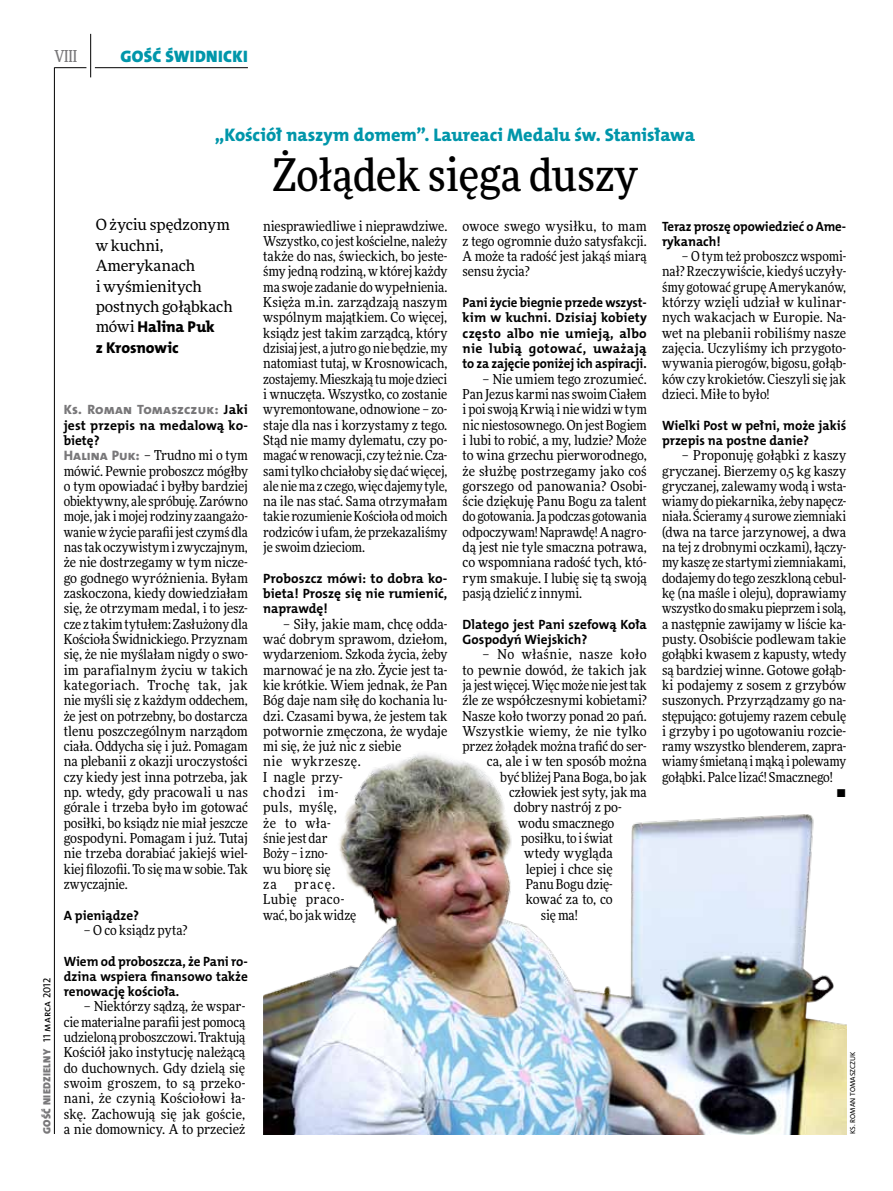
<style>
.page{position:relative;width:893px;height:1191px;background:#fff}
.page>*{position:absolute;margin:0;border:0;box-sizing:border-box;transform-origin:0 0}
.t1{font:500 45px "Freeday Narrow";color:#000}
.t2{font:18.3px "The Mix HP8 Ex Bld";letter-spacing:-.005em;color:#0096aa}
.t3{font:16.65px "The Mix HP9 Blk";letter-spacing:.02em;color:#0096aa}
.t4{font:500 16.5px "Freeday Narrow";color:#787779;scale:.9 1}
.t5{font:15.75px/20.4px "The Mix HP8 Ex Bld";letter-spacing:-.005em;color:#000}
.t6{font:15.45px/20.4px "Freeday News";letter-spacing:-.005em;color:#000}
.t7{font:13.65px/15.3px "Freeday Narrow News";letter-spacing:-.005em;color:#000;text-align:justify}
.t8{font:13.65px/15.3px "Freeday Narrow News";letter-spacing:.02em;color:#000}
.t9{font:13.65px "Freeday Narrow News";letter-spacing:.015em;color:#000}
.t10{font:13.5px/15.3px "The Mix HP7 Bld";color:#000}
.t11{font:13.5px/15.3px "The Mix HP7 Bld";color:#000;text-align:justify;scale:.95 1}
.t12{font:13.5px "The Mix HP8 Ex Bld";letter-spacing:.015em;color:#787779}
.t13{font:10.5px "The Mix HP9 Blk";letter-spacing:.025em;color:#787779}
.t14{font:7.2px "The Mix HP5 Plain";letter-spacing:.005em;color:#000}
.s1{font-family:"The Mix HP5 Plain";color:#000}
.s2{font-family:"Freeday News";font-size:15.45px}
.s3{font-family:"The Mix HP7 Bld";color:#000}
.s4{font-family:"The Mix HP8 Ex Bld";color:#787779}
</style>
<div class="page">
<hr style="left:54px;top:67px;width:1px;height:1067px;background:#000">
<hr style="left:90px;top:34px;width:1px;height:43px;background:#000">
<hr style="left:54px;top:67px;width:32px;height:1px;background:#000">
<hr style="left:95px;top:67px;width:153px;height:1px;background:#000">
<img style="left:263px;top:754px;width:583px;height:380px">
<p class="t4" style="left:54px;top:46px;width:27px">VIII</p>
<p class="t3" style="left:120px;top:46px;width:129px">GOŚĆ ŚWIDNICKI</p>
<p class="t13" style="left:40px;top:1134px;width:158px;rotate:-90deg">GOŚĆ NIEDZIELNY <span class="s1">11 marca 2012</span></p>
<h2 class="t2" style="left:215px;top:123px;width:482px">„Kościół naszym domem”. Laureaci Medalu św. Stanisława</h2>
<h1 class="t1" style="left:272px;top:147px;width:367px">Żołądek sięga duszy</h1>
<p class="t6" style="left:96px;top:214px;width:138px">O życiu spędzonym w kuchni,<br>Amerykanach<br>i wyśmienitych postnych gołąbkach</p>
<p class="t5" style="left:96px;top:317px;width:121px"><span class="s2">mówi</span> Halina Puk z Krosnowic</p>
<p class="t7" style="left:263px;top:218px;width:186px">niesprawiedliwe i nieprawdziwe.<br>Wszystko, co jest kościelne, należy także do nas, świeckich, bo jeste&shy;śmy jedną rodziną, w której każdy ma swoje zadanie do wypełnienia.<br>Księża m.in. zarządzają naszym wspólnym majątkiem. Co więcej, ksiądz jest takim zarządcą, który dzisiaj jest, a jutro go nie będzie, my natomiast tutaj, w Krosnowicach, zostajemy. Mieszkają tu moje dzieci i wnuczęta. Wszystko, co zostanie wyremontowane, odnowione – zo&shy;staje dla nas i korzystamy z tego.<br>Stąd nie mamy dylematu, czy po&shy;magać w renowacji, czy też nie. Cza&shy;sami tylko chciałoby się dać więcej, ale nie ma z czego, więc dajemy tyle, na ile nas stać. Sama otrzymałam takie rozumienie Kościoła od moich rodziców i ufam, że przekazaliśmy je swoim dzieciom.</p>
<p class="t10" style="left:263px;top:570px;width:186px;text-align:justify">Proboszcz mówi: to dobra ko&shy;bieta! Proszę się nie rumienić, naprawdę!</p>
<p class="t7" style="left:263px;top:616px;width:186px;text-align:left;text-indent:20px">– Siły, jakie mam, chcę odda&shy;wać dobrym sprawom, dziełom, wydarzeniom. Szkoda życia, żeby marnować je na zło. Życie jest ta&shy;kie krótkie. Wiem jednak, że Pan<br>Bóg daje nam siłę do kochania lu&shy;dzi. Czasami bywa, że jestem tak potwornie zmęczona, że wydaje mi się, że już nic z siebie<br>nie wykrzeszę.<br>I nagle przy-<br>chodzi im-<br>puls, myślę,<br>że to wła-<br>śnie jest dar<br>Boży – i zno-<br>wu biorę się<br>za</p>
<p class="t7" style="left:463px;top:218px;width:186px">owoce swego wysiłku, to mam z tego ogromnie dużo satysfakcji.<br>A może ta radość jest jakąś miarą sensu życia?</p>
<p class="t11" style="left:463px;top:295px;width:195px">Pani życie biegnie przede wszyst&shy;kim w kuchni. Dzisiaj kobiety często albo nie umieją, albo nie lubią gotować, uważają to za zajęcie poniżej ich aspiracji.</p>
<p class="t7" style="left:463px;top:371px;width:186px;text-indent:20px">– Nie umiem tego zrozumieć.<br>Pan Jezus karmi nas swoim Ciałem i poi swoją Krwią i nie widzi w tym nic niestosownego. On jest Bogiem i lubi to robić, a my, ludzie? Może to wina grzechu pierworodnego, że służbę postrzegamy jako coś gorszego od panowania? Osobi&shy;ście dziękuję Panu Bogu za talent do gotowania. Ja podczas gotowania odpoczywam! Naprawdę! A nagro&shy;dą jest nie tyle smaczna potrawa, co wspomniana radość tych, któ&shy;rym smakuje. I lubię się tą swoją pasją dzielić z innymi.</p>
<p class="t10" style="left:463px;top:616px;width:186px">Dlatego jest Pani szefową Koła<br>Gospodyń Wiejskich?</p>
<p class="t8" style="left:482px;top:646px;width:166px">– No właśnie, nasze koło</p>
<p class="t7" style="left:463px;top:662px;width:186px">to pewnie dowód, że takich jak</p>
<p class="t7" style="left:463px;top:677px;width:186px">ja jest więcej. Więc może nie jest tak</p>
<p class="t7" style="left:463px;top:692px;width:186px">źle ze współczesnymi kobietami?</p>
<p class="t7" style="left:463px;top:708px;width:186px">Nasze koło tworzy ponad 20 pań.</p>
<p class="t7" style="left:463px;top:723px;width:186px">Wszystkie wiemy, że nie tylko</p>
<p class="t7" style="left:463px;top:738px;width:186px">przez żołądek można trafić do ser-</p>
<p class="t7" style="left:487px;top:754px;width:161px">ca, ale i w ten sposób można</p>
<p class="t7" style="left:500px;top:769px;width:148px">być bliżej Pana Boga, bo jak</p>
<p class="t7" style="left:509px;top:784px;width:139px">człowiek jest syty, jak ma</p>
<p class="t7" style="left:514px;top:799px;width:110px">dobry nastrój z po-</p>
<p class="t7" style="left:518px;top:815px;width:97px">wodu smacznego</p>
<p class="t7" style="left:521px;top:830px;width:93px">posiłku, to i świat</p>
<p class="t9" style="left:524px;top:845px;width:90px">wtedy wygląda</p>
<p class="t7" style="left:526px;top:861px;width:88px">lepiej i chce się</p>
<p class="t7" style="left:526px;top:876px;width:88px">Panu Bogu dzię-</p>
<p class="t7" style="left:526px;top:891px;width:88px">kować za to, co</p>
<p class="t7" style="left:541px;top:907px;width:39px">się ma!</p>
<p class="t11" style="left:662px;top:218px;width:195px">Teraz proszę opowiedzieć o Ame&shy;rykanach!</p>
<p class="t7" style="left:662px;top:248px;width:186px;text-indent:20px">– O tym też proboszcz wspomi&shy;nał? Rzeczywiście, kiedyś uczyły&shy;śmy gotować grupę Amerykanów, którzy wzięli udział w kulinar&shy;nych wakacjach w Europie. Na&shy;wet na plebanii robiliśmy nasze zajęcia. Uczyliśmy ich przygoto&shy;wywania pierogów, bigosu, gołąb&shy;ków czy krokietów. Cieszyli się jak dzieci. Miłe to było!</p>
<p class="t10" style="left:662px;top:417px;width:186px">Wielki Post w pełni, może jakiś przepis na postne danie?</p>
<p class="t7" style="left:682px;top:447px;width:166px">– Proponuję gołąbki z kaszy</p>
<p class="t7" style="left:662px;top:463px;width:186px">gryczanej. Bierzemy 0,5 kg kaszy</p>
<p class="t7" style="left:662px;top:478px;width:186px">gryczanej, zalewamy wodą i wsta-</p>
<p class="t7" style="left:662px;top:493px;width:186px">wiamy do piekarnika, żeby napęcz-</p>
<p class="t7" style="left:662px;top:509px;width:186px">niała. Ścieramy 4 surowe ziemniaki</p>
<p class="t7" style="left:662px;top:524px;width:186px">(dwa na tarce jarzynowej, a dwa</p>
<p class="t7" style="left:662px;top:539px;width:186px">na tej z drobnymi oczkami), łączy-</p>
<p class="t7" style="left:662px;top:555px;width:186px">my kaszę ze startymi ziemniakami,</p>
<p class="t7" style="left:662px;top:570px;width:186px">dodajemy do tego zeszkloną cebul-</p>
<p class="t7" style="left:662px;top:585px;width:186px">kę (na maśle i oleju), doprawiamy</p>
<p class="t7" style="left:662px;top:600px;width:186px">wszystko do smaku pieprzem i solą,</p>
<p class="t7" style="left:662px;top:616px;width:186px">a następnie zawijamy w liście ka-</p>
<p class="t7" style="left:662px;top:631px;width:186px">pusty. Osobiście podlewam takie</p>
<p class="t7" style="left:662px;top:646px;width:186px">gołąbki kwasem z kapusty, wtedy</p>
<p class="t7" style="left:662px;top:662px;width:186px">są bardziej winne. Gotowe gołąb-</p>
<p class="t7" style="left:662px;top:677px;width:186px">ki podajemy z sosem z grzybów</p>
<p class="t7" style="left:662px;top:692px;width:186px">suszonych. Przyrządzamy go na-</p>
<p class="t7" style="left:662px;top:708px;width:186px">stępująco: gotujemy razem cebulę</p>
<p class="t7" style="left:662px;top:723px;width:186px">i grzyby i po ugotowaniu rozcie-</p>
<p class="t7" style="left:662px;top:738px;width:186px">ramy wszystko blenderem, zapra-</p>
<p class="t7" style="left:662px;top:754px;width:186px">wiamy śmietaną i mąką i polewamy</p>
<p class="t7" style="left:662px;top:769px;width:172px">gołąbki. Palce lizać! Smacznego!</p>
<p class="t7" style="left:837px;top:784px;width:11px">•</p>
<p class="t12" style="left:64px;top:401px;width:186px">Ks. Roman Tomaszczuk: <span class="s3">Jaki</span></p>
<p class="t10" style="left:64px;top:417px;width:186px">jest przepis na medalową ko&shy;bietę?</p>
<p class="t7" style="left:64px;top:447px;width:186px"><span class="s4">Halina Puk:</span> – Trudno mi o tym mówić. Pewnie proboszcz mógłby o tym opowiadać i byłby bardziej obiektywny, ale spróbuję. Zarówno moje, jak i mojej rodziny zaangażo&shy;wanie w życie parafii jest czymś dla nas tak oczywistym i zwyczajnym, że nie dostrzegamy w tym nicze&shy;go godnego wyróżnienia. Byłam zaskoczona, kiedy dowiedziałam się, że otrzymam medal, i to jesz&shy;cze z takim tytułem: Zasłużony dla Kościoła Świdnickiego. Przyznam się, że nie myślałam nigdy o swo&shy;im parafialnym życiu w takich kategoriach. Trochę tak, jak nie myśli się z każdym oddechem, że jest on potrzebny, bo dostarcza tlenu poszczególnym narządom ciała. Oddycha się i już. Pomagam na plebanii z okazji uroczystości czy kiedy jest inna potrzeba, jak np. wtedy, gdy pracowali u nas górale i trzeba było im gotować posiłki, bo ksiądz nie miał jeszcze gospodyni. Pomagam i już. Tutaj nie trzeba dorabiać jakiejś wiel&shy;kiej filozofii. To się ma w sobie. Tak zwyczajnie.</p>
<p class="t10" style="left:64px;top:907px;width:77px">A pieniądze?</p>
<p class="t7" style="left:83px;top:922px;width:106px">– O co ksiądz pyta?</p>
<p class="t10" style="left:64px;top:953px;width:186px;text-align:justify">Wiem od proboszcza, że Pani ro&shy;dzina wspiera finansowo także renowację kościoła.</p>
<p class="t7" style="left:64px;top:998px;width:183px;text-indent:20px">– Niektórzy sądzą, że wspar&shy;cie materialne parafii jest pomocą udzieloną proboszczowi. Traktują Kościół jako instytucję należącą do duchownych. Gdy dzielą się swoim groszem, to są przeko&shy;nani, że czynią Kościołowi ła&shy;skę. Zachowują się jak goście, a nie domownicy. A to przecież</p>
<p class="t8" style="left:263px;top:876px;width:95px;text-indent:31px">pracę.<br>Lubię praco&shy;wać, bo jak widzę</p>
<p class="t14" style="left:848px;top:1134px;width:83px;rotate:-90deg">ks. Roman Tomaszczuk</p>
</div>
